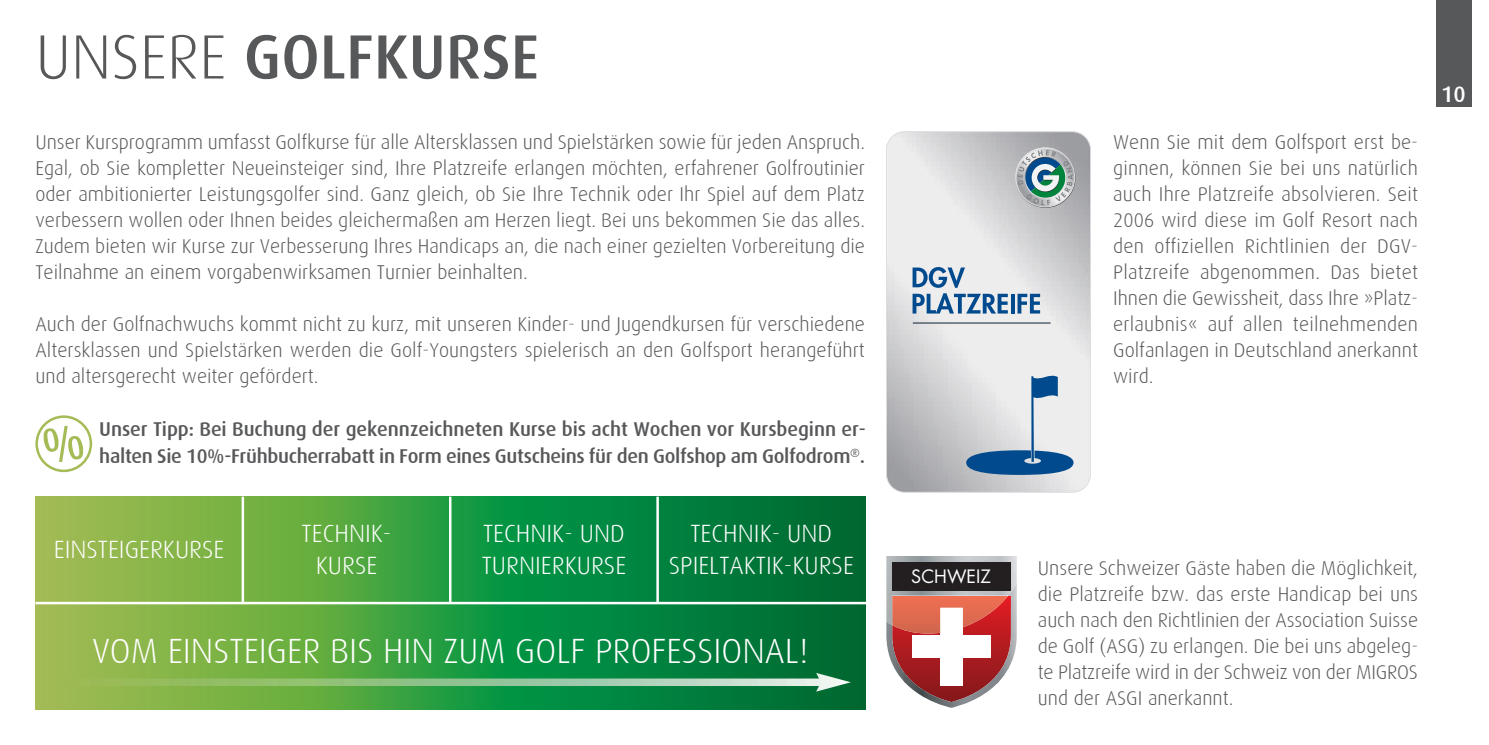
<style>
.page{position:relative;width:1489px;height:745px;background:#fff}
.page>*{position:absolute;margin:0;border:0;box-sizing:border-box;transform-origin:0 0}
.t1{font:500 62.5px "Dax";color:#57585a}
.t2{font:300 35px "Dax";color:#fff}
.t3{font:300 25px/32.5px "Dax";color:#fff;text-align:center}
.t4{font:500 22.5px "Dax";color:#fff}
.t5{font:300 20px/26px "Dax";color:#57585a;text-align:justify}
.t6{font:500 20px/27px "Dax";letter-spacing:-.015em;color:#57585a}
.t7{font:18px "Futura";color:#fff}
.s1{font-weight:300}
</style>
<div class="page">
<svg style="left:35px;top:496px;width:830px;height:213px;background:#399941"></svg>
<img style="left:57px;top:672px;width:793px;height:19px">
<hr style="left:241px;top:496px;width:3px;height:106px;background:#fff">
<hr style="left:449px;top:496px;width:2px;height:106px;background:#fff">
<hr style="left:656px;top:496px;width:3px;height:106px;background:#fff">
<hr style="left:35px;top:601px;width:831px;height:3px;background:#fff">
<img style="left:886px;top:132px;width:204px;height:360px;border-radius:18px">
<div style="left:886px;top:131px;width:204px;height:361px;border:1px solid #dcdddf;border-radius:18px"></div>
<hr style="left:912px;top:322px;width:138px;height:1px;background:#0a1f2f">
<img style="left:1015px;top:147px;width:60px;height:61px">
<img style="left:1016px;top:148px;width:58px;height:59px">
<div style="left:1016px;top:148px;width:58px;height:59px;border:1px solid #dcdddf;border-radius:50%"></div>
<svg style="left:1017px;top:150px;width:55px;height:55px;background:#8ca8a9"></svg>
<svg style="left:912px;top:267px;width:53px;height:20px"></svg>
<svg style="left:912px;top:293px;width:95px;height:20px;background:#7a9dbe"></svg>
<svg style="left:1010px;top:293px;width:4px;height:20px"></svg>
<svg style="left:1017px;top:293px;width:23px;height:20px"></svg>
<svg style="left:966px;top:375px;width:107px;height:99px;background:#aabdcf"></svg>
<svg style="left:35px;top:415px;width:57px;height:57px"></svg>
<img style="left:934px;top:702px;width:35px;height:5px">
<svg style="left:886px;top:624px;width:130px;height:78px"></svg>
<img style="left:886px;top:556px;width:130px;height:68px">
<div style="left:892px;top:561px;width:118px;height:28px;background:#231f20"></div>
<div style="left:1435px;top:0;width:35px;height:106px;background:#57585a"></div>
<h1 class="t1" style="left:35px;top:21px;width:505px"><span class="s1">UNSERE</span> GOLFKURSE</h1>
<p class="t5" style="left:35px;top:129px;width:831px">Unser Kursprogramm umfasst Golfkurse für alle Altersklassen und Spielstärken sowie für jeden Anspruch.<br>Egal, ob Sie kompletter Neueinsteiger sind, Ihre Platzreife erlangen möchten, erfahrener Golfroutinier oder ambitionierter Leistungsgolfer sind. Ganz gleich, ob Sie Ihre Technik oder Ihr Spiel auf dem Platz verbessern wollen oder Ihnen beides gleichermaßen am Herzen liegt. Bei uns bekommen Sie das alles.<br>Zudem bieten wir Kurse zur Verbesserung Ihres Handicaps an, die nach einer gezielten Vorbereitung die Teilnahme an einem vorgabenwirksamen Turnier beinhalten.</p>
<p class="t5" style="left:35px;top:311px;width:831px">Auch der Golfnachwuchs kommt nicht zu kurz, mit unseren Kinder- und Jugendkursen für verschiedene Altersklassen und Spielstärken werden die Golf-Youngsters spielerisch an den Golfsport herangeführt und altersgerecht weiter gefördert.</p>
<p class="t6" style="left:99px;top:415px;width:768px">Unser Tipp: Bei Buchung der gekennzeichneten Kurse bis acht Wochen vor Kursbeginn er&shy;halten Sie 10%-Frühbucherrabatt in Form eines Gutscheins für den Golfshop am Golfodrom<sup>®</sup>.</p>
<p class="t3" style="left:54px;top:533px;width:172px">EINSTEIGERKURSE</p>
<p class="t3" style="left:301px;top:517px;width:91px">TECHNIK-<br>KURSE</p>
<p class="t3" style="left:481px;top:517px;width:146px;text-align:left">TECHNIK- UND<br>TURNIERKURSE</p>
<p class="t3" style="left:668px;top:517px;width:186px">TECHNIK- UND<br>SPIELTAKTIK-KURSE</p>
<h2 class="t2" style="left:92px;top:631px;width:717px">VOM EINSTEIGER BIS HIN ZUM GOLF PROFESSIONAL!</h2>
<p class="t5" style="left:1113px;top:129px;width:306px">Wenn Sie mit dem Golfsport erst be&shy;ginnen, können Sie bei uns natürlich auch Ihre Platzreife absolvieren. Seit 2006 wird diese im Golf Resort nach den offiziellen Richtlinien der DGV-Platzreife abgenommen. Das bietet Ihnen die Gewissheit, dass Ihre »Platz&shy;erlaubnis« auf allen teilnehmenden Golfanlagen in Deutschland anerkannt wird.</p>
<p class="t4" style="left:1440px;top:81px;width:26px">10</p>
<p class="t7" style="left:911px;top:567px;width:81px">SCHWEIZ</p>
<p class="t5" style="left:1037px;top:554px;width:382px">Unsere Schweizer Gäste haben die Möglichkeit, die Platzreife bzw. das erste Handicap bei uns auch nach den Richtlinien der Association Suisse de Golf (ASG) zu erlangen. Die bei uns abgeleg&shy;te Platzreife wird in der Schweiz von der MIGROS und der ASGI anerkannt.</p>
</div>
